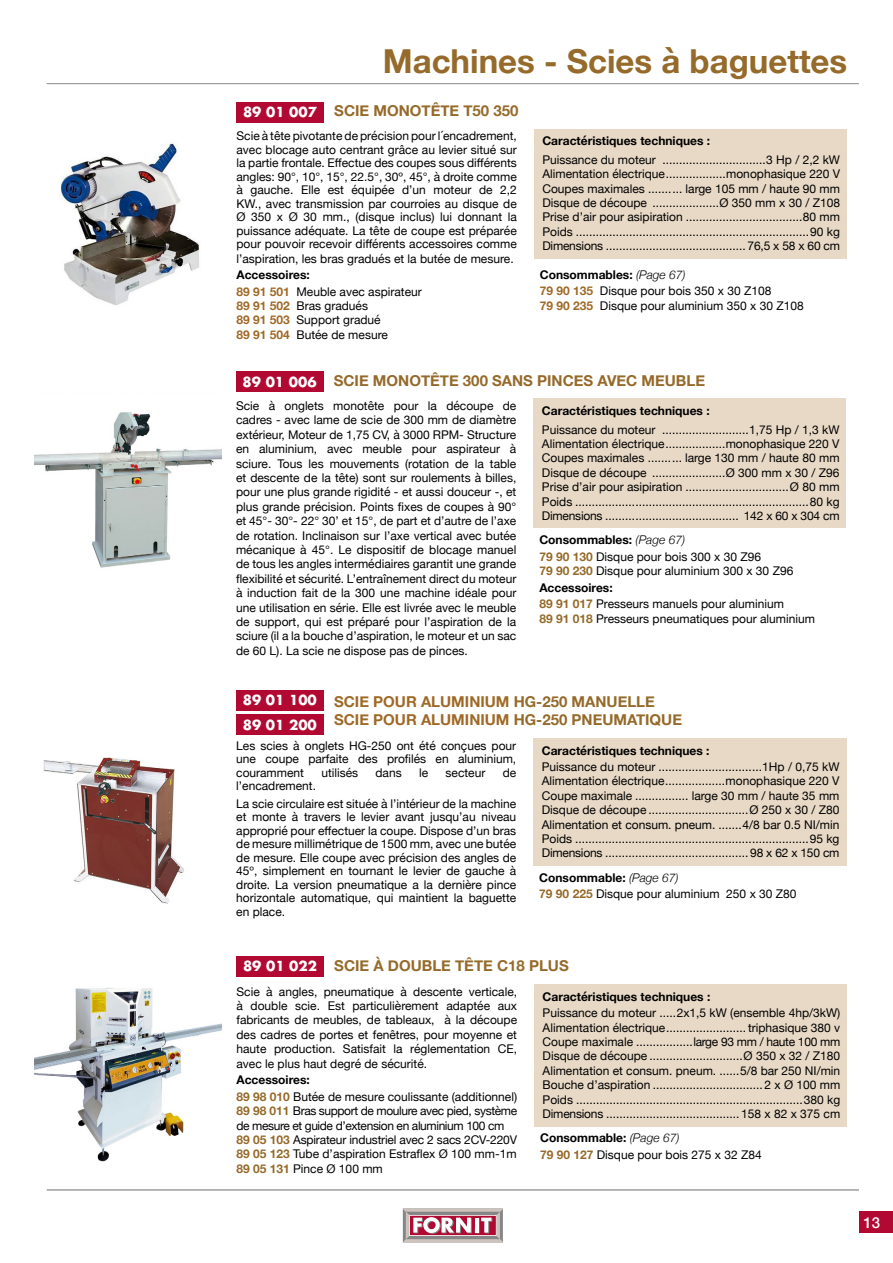
<style>
.page{position:relative;width:893px;height:1263px;background:#fff}
.page>*{position:absolute;margin:0;border:0;box-sizing:border-box;transform-origin:0 0}
.t1{font:700 33px "Helvetica Neue";color:#956a2a}
.t2{font:700 15px "Helvetica Neue";color:#956a2a}
.t3{font:700 15px/18px "Helvetica Neue";color:#9f6927}
.t4{font:500 15px "Helvetica Neue";color:#fff}
.t5{font:700 13.5px/24.6px "Futura Std";color:#fff}
.t6{font:12px/14.4px "Helvetica Neue";color:#000;text-align:justify}
.t7{font:12px/14.4px "Helvetica Neue";letter-spacing:-.03em;color:#000}
.t8{font:700 12px "Helvetica Neue";color:#000}
.s1{font-weight:700}
.s2{font-weight:700;color:#9f6927}
.s3{font-weight:300;font-style:italic}
.s4{font-weight:700;color:#956a2a}
.s5{color:#956a2a}
</style>
<div class="page">
<svg style="left:403px;top:1208px;width:100px;height:34px"></svg>
<hr style="left:47px;top:83px;width:812px;height:1px;background:#9d9d9c">
<hr style="left:47px;top:1189px;width:812px;height:1px;background:#9d9d9c">
<div style="left:859px;top:1211px;width:34px;height:22px;background:#b10932"></div>
<div style="left:534px;top:129px;width:313px;height:130px;background:#e8d9c6"></div>
<div style="left:236px;top:102px;width:88px;height:20px;background:#b10932"></div>
<img style="left:60px;top:143px;width:140px;height:162px">
<div style="left:533px;top:398px;width:313px;height:130px;background:#e8d9c6"></div>
<div style="left:236px;top:372px;width:87px;height:20px;background:#b10932"></div>
<img style="left:34px;top:412px;width:188px;height:156px">
<div style="left:534px;top:984px;width:313px;height:142px;background:#e8d9c6"></div>
<div style="left:236px;top:956px;width:88px;height:20px;background:#b10932"></div>
<img style="left:34px;top:987px;width:188px;height:175px">
<div style="left:533px;top:738px;width:314px;height:128px;background:#e8d9c6"></div>
<div style="left:236px;top:690px;width:87px;height:20px;background:#b10932"></div>
<div style="left:236px;top:714px;width:87px;height:21px;background:#b10932"></div>
<img style="left:43px;top:757px;width:141px;height:147px">
<h1 class="t1" style="left:383px;top:35px;width:466px">Machines - Scies à baguettes</h1>
<p class="t2" style="left:334px;top:99px;width:186px">SCIE MONOTÊTE T50 350</p>
<p class="t6" style="left:236px;top:130px;width:282px;line-height:13.6px">Scie à tête pivotante de précision pour l´encadrement, avec blocage auto centrant grâce au levier situé sur la partie frontale. Effectue des coupes sous différents angles: 90°, 10°, 15°, 22.5°, 30º, 45°, à droite comme à gauche. Elle est équipée d’un moteur de 2,2<br>KW., avec transmission par courroies au disque de Ø 350 x Ø 30 mm., (disque inclus) lui donnant la puissance adéquate. La tête de coupe est préparée pour pouvoir recevoir différents accessoires comme l’aspiration, les bras gradués et la butée de mesure.</p>
<p class="t6" style="left:236px;top:267px;width:187px;line-height:16.5px"><span class="s1">Accessoires:<br></span><span class="s2">89 91 501</span> Meuble avec aspirateur</p>
<p class="t6" style="left:236px;top:299px;width:153px;text-align:left"><span class="s2">89 91 502</span> Bras gradués<br><span class="s2">89 91 503</span> Support gradué<br><span class="s2">89 91 504</span> Butée de mesure</p>
<p class="t5" style="left:243px;top:100px;width:76px">89 01 007</p>
<p class="t8" style="left:542px;top:131px;width:169px">Caractéristiques techniques :</p>
<p class="t6" style="left:542px;top:153px;width:299px">Puissance du moteur ...............................3 Hp / 2,2 kW Alimentation électrique..................monophasique 220 V Coupes maximales .......... large 105 mm / haute 90 mm Disque de découpe ....................Ø 350 mm x 30 / Z108<br>Prise d’air pour asipiration ...................................80 mm Poids ......................................................................90 kg Dimensions .......................................... 76,5 x 58 x 60 cm</p>
<p class="t6" style="left:540px;top:267px;width:233px;line-height:16.5px"><span class="s1">Consommables:</span> <span class="s3">(Page 67)<br></span><span class="s2">79 90 135</span> Disque pour bois 350 x 30 Z108</p>
<p class="t6" style="left:540px;top:299px;width:265px"><span class="s2">79 90 235</span> Disque pour aluminium 350 x 30 Z108</p>
<p class="t2" style="left:334px;top:369px;width:373px">SCIE MONOTÊTE 300 SANS PINCES AVEC MEUBLE</p>
<p class="t6" style="left:236px;top:399px;width:282px">Scie à onglets monotête pour la découpe de cadres - avec lame de scie de 300 mm de diamètre extérieur, Moteur de 1,75 CV, à 3000 RPM- Structure en aluminium, avec meuble pour aspirateur à sciure. Tous les mouvements (rotation de la table et descente de la tête) sont sur roulements à billes, pour une plus grande rigidité - et aussi douceur -, et plus grande précision. Points fixes de coupes à 90° et 45°- 30°- 22° 30’ et 15°, de part et d’autre de l’axe de rotation. Inclinaison sur l’axe vertical avec butée mécanique à 45°. Le dispositif de blocage manuel de tous les angles intermédiaires garantit une grande flexibilité et sécurité. L’entraînement direct du moteur à induction fait de la 300 une machine idéale pour une utilisation en série. Elle est livrée avec le meuble de support, qui est préparé pour l’aspiration de la sciure (il a la bouche d’aspiration, le moteur et un sac de 60 L). La scie ne dispose pas de pinces.</p>
<p class="t8" style="left:542px;top:401px;width:169px">Caractéristiques techniques :</p>
<p class="t5" style="left:243px;top:370px;width:76px">89 01 006</p>
<p class="t6" style="left:542px;top:423px;width:299px">Puissance du moteur ..........................1,75 Hp / 1,3 kW Alimentation électrique..................monophasique 220 V Coupes maximales .......... large 130 mm / haute 80 mm Disque de découpe ......................Ø 300 mm x 30 / Z96<br>Prise d’air pour asipiration ...............................Ø 80 mm Poids ......................................................................80 kg Dimensions ........................................ 142 x 60 x 304 cm</p>
<p class="t6" style="left:539px;top:533px;width:223px;line-height:16.5px"><span class="s1">Consommables:</span> <span class="s3">(Page 67)<br></span><span class="s4">79 90 130</span> Disque pour bois 300 x 30 Z96</p>
<p class="t6" style="left:539px;top:563px;width:255px;line-height:16.5px;text-align:left"><span class="s4">79 90 230</span> Disque pour aluminium 300 x 30 Z96<br><span class="s1">Accessoires:<br></span><span class="s4">89 91 017</span> Presseurs manuels pour aluminium</p>
<p class="t6" style="left:539px;top:612px;width:277px"><span class="s4">89 91 018</span> Presseurs pneumatiques pour aluminium</p>
<p class="t5" style="left:243px;top:688px;width:76px">89 01 100<br>89 01 200</p>
<p class="t3" style="left:334px;top:693px;width:350px">SCIE POUR ALUMINIUM <span class="s5">HG-250 MANUELLE<br></span>SCIE POUR ALUMINIUM <span class="s5">HG-250 PNEUMATIQUE</span></p>
<p class="t6" style="left:236px;top:739px;width:282px;line-height:13.5px">Les scies à onglets HG-250 ont été conçues pour une coupe parfaite des profilés en aluminium, couramment</p>
<p class="t8" style="left:542px;top:741px;width:169px">Caractéristiques techniques :</p>
<p class="t6" style="left:542px;top:760px;width:299px">Puissance du moteur ...............................1Hp / 0,75 kW Alimentation électrique..................monophasique 220 V Coupe maximale ................ large 30 mm / haute 35 mm Disque de découpe ..............................Ø 250 x 30 / Z80<br>Alimentation et consum. pneum. .......4/8 bar 0.5 NI/min Poids ......................................................................95 kg Dimensions ...........................................98 x 62 x 150 cm</p>
<p class="t6" style="left:539px;top:870px;width:259px;line-height:16.5px"><span class="s1">Consommable:</span> <span class="s3">(Page 67)<br></span><span class="s4">79 90 225</span> Disque pour aluminium 250 x 30 Z80</p>
<p class="t6" style="left:321px;top:766px;width:38px">utilisés</p>
<p class="t6" style="left:376px;top:766px;width:28px">dans</p>
<p class="t6" style="left:419px;top:766px;width:11px">le</p>
<p class="t6" style="left:446px;top:766px;width:41px">secteur</p>
<p class="t6" style="left:503px;top:766px;width:15px">de</p>
<p class="t6" style="left:236px;top:778px;width:282px;line-height:17.7px">l’encadrement.<br>La scie circulaire est située à l’intérieur de la machine</p>
<p class="t6" style="left:236px;top:811px;width:282px;line-height:13.5px">et monte à travers le levier avant jusqu’au niveau approprié pour effectuer la coupe. Dispose d’un bras de mesure millimétrique de 1500 mm, avec une butée de mesure. Elle coupe avec précision des angles de 45º, simplement en tournant le levier de gauche à droite. La version pneumatique a la dernière pince horizontale automatique, qui maintient la baguette en place.</p>
<p class="t2" style="left:334px;top:954px;width:236px">SCIE À DOUBLE TÊTE C18 PLUS</p>
<p class="t6" style="left:236px;top:985px;width:282px">Scie à angles, pneumatique à descente verticale, à double scie. Est particulièrement adaptée aux fabricants de meubles, de tableaux, à la découpe des cadres de portes et fenêtres, pour moyenne et haute production. Satisfait la réglementation CE, avec le plus haut degré de sécurité.</p>
<p class="t6" style="left:236px;top:1072px;width:282px;line-height:16.5px"><span class="s1">Accessoires:<br></span><span class="s4">89 98 010</span> Butée de mesure coulissante (additionnel)</p>
<p class="t7" style="left:236px;top:1104px;width:282px"><span class="s4">89 98 011</span> Bras support de moulure avec pied, système de mesure et guide d’extension en aluminium 100 cm <span class="s4">89 05 103</span> Aspirateur industriel avec 2 sacs 2CV-220V <span class="s4">89 05 123</span> Tube d’aspiration Estraflex Ø 100 mm-1m <span class="s4">89 05 131</span> Pince Ø 100 mm</p>
<p class="t5" style="left:243px;top:954px;width:76px">89 01 022</p>
<p class="t8" style="left:543px;top:987px;width:169px">Caractéristiques techniques :</p>
<p class="t6" style="left:543px;top:1006px;width:299px">Puissance du moteur .....2x1,5 kW (ensemble 4hp/3kW)<br>Alimentation électrique........................ triphasique 380 v Coupe maximale .................large 93 mm / haute 100 mm Disque de découpe ............................Ø 350 x 32 / Z180<br>Alimentation et consum. pneum. ......5/8 bar 250 NI/min Bouche d’aspiration .................................2 x Ø 100 mm Poids ....................................................................380 kg Dimensions ........................................158 x 82 x 375 cm</p>
<p class="t6" style="left:540px;top:1130px;width:223px;line-height:16.5px"><span class="s1">Consommable:</span> <span class="s3">(Page 67)<br></span><span class="s4">79 90 127</span> Disque pour bois 275 x 32 Z84</p>
<p class="t4" style="left:863px;top:1211px;width:18px">13</p>
</div>
